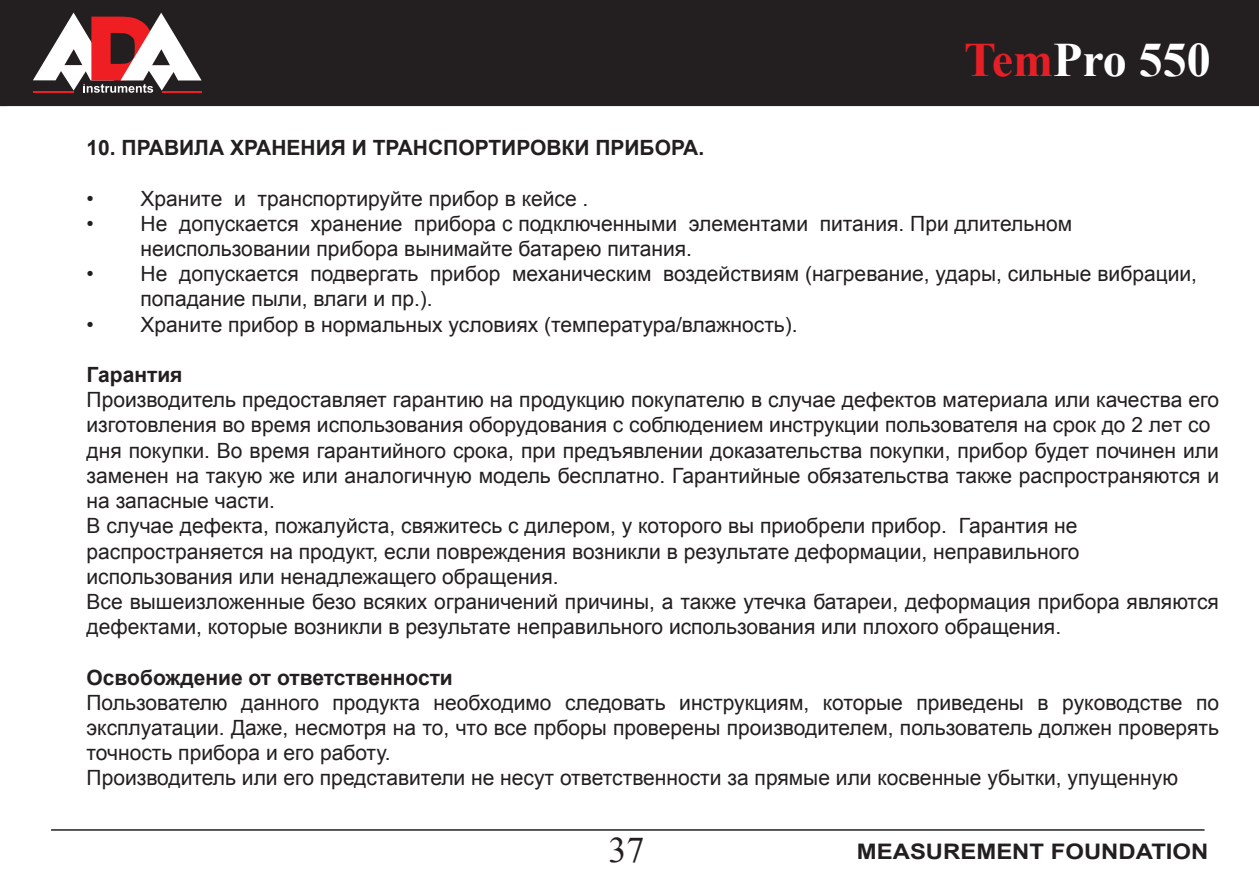
<style>
.page{position:relative;width:1259px;height:893px;background:#fff}
.page>*{position:absolute;margin:0;border:0;box-sizing:border-box;transform-origin:0 0}
.t1{font:700 48px "Times New Roman";color:#fff}
.t2{font:36px "Times New Roman";color:#231f20}
.t3{font:700 21.3px "Arial";color:#231f20;scale:1.12 1}
.t4{font:21px/25.2px "Arial";color:#231f20}
.t5{font:700 21px "Arial";color:#231f20}
.s1{color:#e61e25}
.s2{font-style:inherit}
</style>
<div class="page">
<div style="left:0;top:0;width:1259px;height:106px;background:#231f20"></div>
<svg style="left:33px;top:13px;width:169px;height:80px"></svg>
<hr style="left:33px;top:91px;width:41px;height:1px;background:#ee1e23">
<hr style="left:162px;top:91px;width:40px;height:2px;background:#ee1e23">
<hr style="left:51px;top:829px;width:1153px;height:2px;background:#231f20">
<h1 class="t1" style="left:964px;top:27px;width:248px"><span class="s1">Tem</span>Pro 550</h1>
<p class="t5" style="left:87px;top:134px;width:619px">10. ПРАВИЛА ХРАНЕНИЯ И ТРАНСПОРТИРОВКИ ПРИБОРА.</p>
<p class="t4" style="left:141px;top:186px;width:1058px">Храните и транспортируйте прибор в кейсе .<br>Не допускается хранение прибора с подключенными элементами питания. При длительном неиспользовании прибора вынимайте батарею питания.<br>Не допускается подвергать прибор механическим воздействиям (нагревание, удары, сильные вибрации, попадание пыли, влаги и пр.).<br>Храните прибор в нормальных условиях (температура/влажность).</p>
<p class="t5" style="left:87px;top:361px;width:97px">Гарантия</p>
<p class="t4" style="left:87px;top:387px;width:1134px">Производитель предоставляет гарантию на продукцию покупателю в случае дефектов материала или качества его изготовления во время использования оборудования с соблюдением инструкции пользователя на срок до <span class="s2">2</span></p>
<p class="t4" style="left:87px;top:186px;width:9px">• •</p>
<p class="t4" style="left:87px;top:261px;width:9px">•</p>
<p class="t4" style="left:87px;top:312px;width:9px">•</p>
<p class="t4" style="left:87px;top:413px;width:1134px;text-indent:1101px">со дня покупки. Во время гарантийного срока, при предъявлении доказательства покупки, прибор будет починен или заменен на такую же или аналогичную модель бесплатно. Гарантийные обязательства также распространяются и на запасные части.<br>В случае дефекта, пожалуйста, свяжитесь с дилером, у которого вы приобрели прибор. Гарантия не распространяется на продукт, если повреждения возникли в результате деформации, неправильного использования или ненадлежащего обращения.<br>Все вышеизложенные безо всяких ограничений причины, а также утечка батареи, деформация прибора являются дефектами, которые возникли в результате неправильного использования или плохого обращения.</p>
<p class="t5" style="left:87px;top:663px;width:368px">Освобождение от ответственности</p>
<p class="t4" style="left:87px;top:690px;width:1134px">Пользователю данного продукта необходимо следовать инструкциям, которые приведены в руководстве по эксплуатации. Даже, несмотря на то, что все прборы проверены производителем, пользователь должен проверять точность прибора и его работу.<br>Производитель или его представители не несут ответственности за прямые или косвенные убытки, упущенную</p>
<h2 class="t2" style="left:608px;top:825px;width:37px">37</h2>
<p class="t3" style="left:857px;top:838px;width:315px">MEASUREMENT FOUNDATION</p>
</div>
